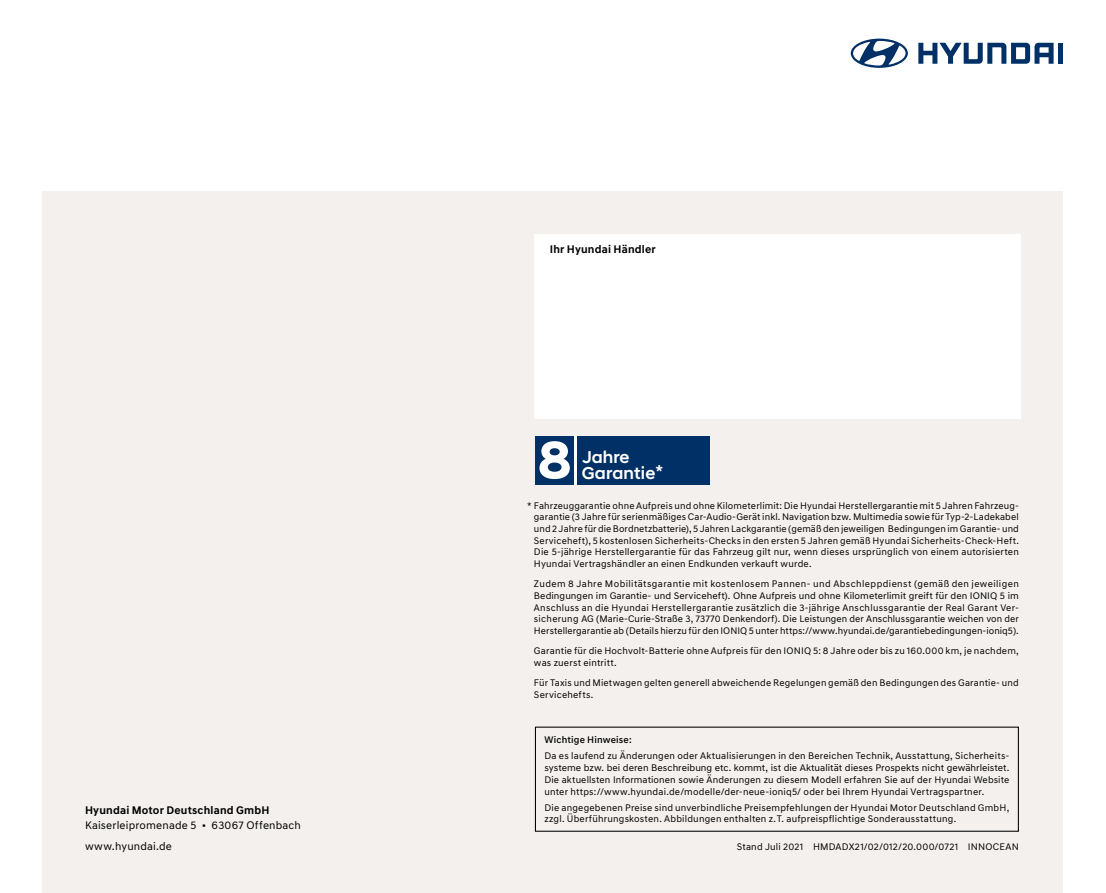
<style>
.page{position:relative;width:1106px;height:893px;background:#fff}
.page>*{position:absolute;margin:0;border:0;box-sizing:border-box;transform-origin:0 0}
.t1{font:700 53.4px "Hyundai Sans Head";color:#fff}
.t2{font:500 17.55px/16.4px "Hyundai Sans Head";letter-spacing:.005em;color:#fff}
.t3{font:11.25px/21.3px "Hyundai Sans Text";letter-spacing:.015em;color:#000}
.t4{font:700 11.25px "Hyundai Sans Text";letter-spacing:.015em;color:#000}
.t5{font:9.75px/11.7px "Hyundai Sans Text";letter-spacing:.02em;color:#000;text-align:justify}
.t6{font:500 9.75px "Hyundai Sans Text";letter-spacing:.02em;color:#000}
.s1{color:#f3f0ee}
</style>
<div class="page">
<div style="left:43px;top:191px;width:1020px;height:702px;background:#f3f0ee"></div>
<div style="left:535px;top:234px;width:485px;height:185px;background:#fff"></div>
<div style="left:535px;top:436px;width:174px;height:48px;background:#003065"></div>
<hr style="left:574px;top:436px;width:3px;height:48px;background:#fff">
<div style="left:535px;top:727px;width:483px;height:105px;border:1px solid #000"></div>
<svg style="left:918px;top:43px;width:135px;height:21px"></svg>
<div style="left:1058px;top:43px;width:5px;height:21px;background:#003065"></div>
<svg style="left:850px;top:39px;width:57px;height:29px"></svg>
<p class="t4" style="left:85px;top:803px;width:186px">Hyundai Motor Deutschland GmbH</p>
<p class="t3" style="left:85px;top:815px;width:217px">Kaiserleipromenade 5 • 63067 Offenbach www.hyundai.de</p>
<p class="t4" style="left:550px;top:242px;width:108px">Ihr Hyundai Händler</p>
<h1 class="t1" style="left:537px;top:428px;width:35px">8</h1>
<h2 class="t2" style="left:582px;top:448px;width:83px">Jahre<br>Garantie*</h2>
<p class="t5" style="left:534px;top:499px;width:486px;text-indent:-12px"><span class="s1">*</span>* Fahrzeuggarantie ohne Aufpreis und ohne Kilometerlimit: Die Hyundai Herstellergarantie mit 5 Jahren Fahrzeug&shy;garantie (3 Jahre für serienmäßiges Car-Audio-Gerät inkl. Navigation bzw. Multimedia sowie für Typ-2-Ladekabel und 2 Jahre für die Bordnetzbatterie), 5 Jahren Lackgarantie (gemäß den jeweiligen Bedingungen im Garantie- und Serviceheft), 5 kostenlosen Sicherheits-Checks in den ersten 5 Jahren gemäß Hyundai Sicherheits-Check-Heft.<br>Die 5-jährige Herstellergarantie für das Fahrzeug gilt nur, wenn dieses ursprünglich von einem autorisierten Hyundai Vertragshändler an einen Endkunden verkauft wurde.</p>
<p class="t5" style="left:534px;top:578px;width:486px">Zudem 8 Jahre Mobilitätsgarantie mit kostenlosem Pannen- und Abschleppdienst (gemäß den jeweiligen Bedingungen im Garantie- und Serviceheft). Ohne Aufpreis und ohne Kilometerlimit greift für den IONIQ 5 im Anschluss an die Hyundai Herstellergarantie zusätzlich die 3-jährige Anschlussgarantie der Real Garant Ver&shy;sicherung AG (Marie-Curie-Straße 3, 73770 Denkendorf). Die Leistungen der Anschlussgarantie weichen von der Herstellergarantie ab (Details hierzu für den IONIQ 5 unter https://www.hyundai.de/garantiebedingungen-ioniq5).</p>
<p class="t5" style="left:534px;top:645px;width:486px">Garantie für die Hochvolt-Batterie ohne Aufpreis für den IONIQ 5: 8 Jahre oder bis zu 160.000 km, je nachdem, was zuerst eintritt.</p>
<p class="t5" style="left:534px;top:677px;width:486px">Für Taxis und Mietwagen gelten generell abweichende Regelungen gemäß den Bedingungen des Garantie- und<br>Servicehefts.</p>
<p class="t6" style="left:544px;top:734px;width:89px">Wichtige Hinweise:</p>
<p class="t5" style="left:544px;top:750px;width:466px">Da es laufend zu Änderungen oder Aktualisierungen in den Bereichen Technik, Ausstattung, Sicherheits&shy;systeme bzw. bei deren Beschreibung etc. kommt, ist die Aktualität dieses Prospekts nicht gewährleistet.<br>Die aktuellsten Informationen sowie Änderungen zu diesem Modell erfahren Sie auf der Hyundai Website unter https://www.hyundai.de/modelle/der-neue-ioniq5/ oder bei Ihrem Hyundai Vertragspartner.</p>
<p class="t5" style="left:544px;top:801px;width:466px">Die angegebenen Preise sind unverbindliche Preisempfehlungen der Hyundai Motor Deutschland GmbH, zzgl. Überführungskosten. Abbildungen enthalten z. T. aufpreispflichtige Sonderausstattung.</p>
<p class="t5" style="left:737px;top:841px;width:283px">Stand Juli 2021 HMDADX21/02/012/20.000/0721 INNOCEAN</p>
</div>
